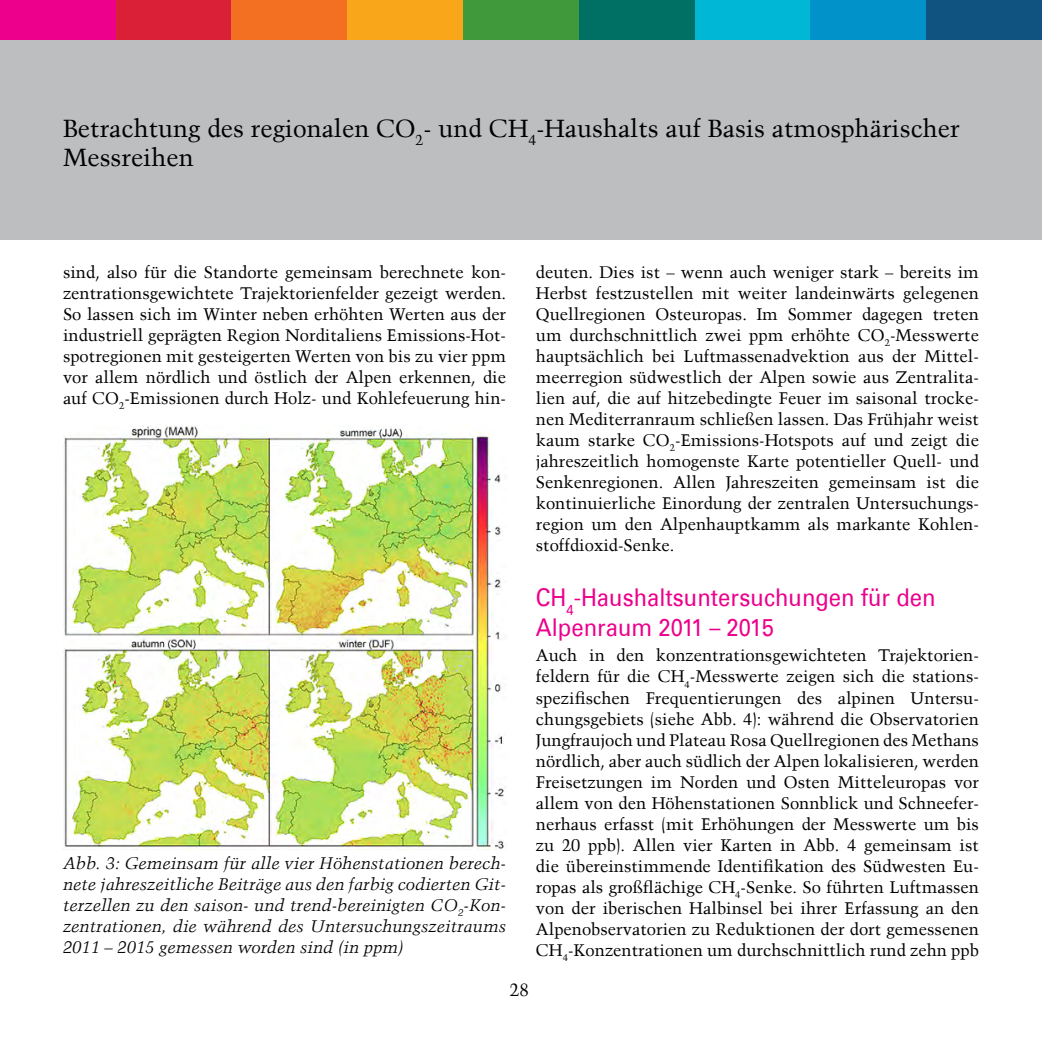
<style>
.page{position:relative;width:1042px;height:1042px;background:#fff}
.page>*{position:absolute;margin:0;border:0;box-sizing:border-box;transform-origin:0 0}
.t1{font:24.5px/29.4px "Trump Mediaeval LT";color:#000}
.t2{font:24.5px/29.4px "Univers Com 55 Roman";color:#ec008c;scale:.9 1}
.t3{font:17.5px "Trump Mediaeval LT";color:#000}
.t4{font:16.62px/21px "Trump Mediaeval LT";color:#000;text-align:justify}
.t5{font:italic 16.62px/21px "Trump Mediaeval LT";color:#000;text-align:justify}
</style>
<div class="page">
<div style="left:0;top:0;width:1042px;height:240px;background:#bcbec0"></div>
<div style="left:0;top:0;width:116px;height:40px;background:#ec008c"></div>
<div style="left:116px;top:0;width:115px;height:40px;background:#da2037"></div>
<div style="left:231px;top:0;width:116px;height:40px;background:#f36f21"></div>
<div style="left:347px;top:0;width:116px;height:40px;background:#faa61a"></div>
<div style="left:463px;top:0;width:116px;height:40px;background:#409a3c"></div>
<div style="left:579px;top:0;width:115px;height:40px;background:#007064"></div>
<div style="left:694px;top:0;width:116px;height:40px;background:#00b8d6"></div>
<div style="left:810px;top:0;width:116px;height:40px;background:#0092c8"></div>
<div style="left:926px;top:0;width:116px;height:40px;background:#105380"></div>
<img style="left:63px;top:425px;width:441px;height:424px">
<h1 class="t1" style="left:63px;top:113px;width:898px">Betrachtung des regionalen CO<sub>2</sub>- und CH<sub>4</sub>-Haushalts auf Basis atmosphärischer<br>Messreihen</h1>
<p class="t4" style="left:63px;top:261px;width:445px">sind, also für die Standorte gemeinsam berechnete kon&shy;zentrationsgewichtete Trajektorienfelder gezeigt werden.<br>So lassen sich im Winter neben erhöhten Werten aus der industriell geprägten Region Norditaliens Emissions-Hot&shy;spotregionen mit gesteigerten Werten von bis zu vier ppm vor allem nördlich und östlich der Alpen erkennen, die auf CO<sub>2</sub>-Emissionen durch Holz- und Kohlefeuerung hin-</p>
<p class="t5" style="left:63px;top:852px;width:445px">Abb. 3: Gemeinsam für alle vier Höhenstationen berech&shy;nete jahreszeitliche Beiträge aus den farbig codierten Git&shy;terzellen zu den saison- und trend-bereinigten CO<sub>2</sub>-Kon&shy;zentrationen, die während des Untersuchungszeitraums 2011 – 2015 gemessen worden sind (in ppm)</p>
<p class="t4" style="left:536px;top:261px;width:445px">deuten. Dies ist – wenn auch weniger stark – bereits im Herbst festzustellen mit weiter landeinwärts gelegenen Quellregionen Osteuropas. Im Sommer dagegen treten um durchschnittlich zwei ppm erhöhte CO<sub>2</sub>-Messwerte hauptsächlich bei Luftmassenadvektion aus der Mittel&shy;meerregion südwestlich der Alpen sowie aus Zentralita&shy;lien auf, die auf hitzebedingte Feuer im saisonal trocke&shy;nen Mediterranraum schließen lassen. Das Frühjahr weist kaum starke CO<sub>2</sub>-Emissions-Hotspots auf und zeigt die jahreszeitlich homogenste Karte potentieller Quell- und Senkenregionen. Allen Jahreszeiten gemeinsam ist die kontinuierliche Einordung der zentralen Untersuchungs&shy;region um den Alpenhauptkamm als markante Kohlen&shy;stoffdioxid-Senke.</p>
<h1 class="t2" style="left:536px;top:583px;width:445px">CH<sub>4</sub>-Haushaltsuntersuchungen für den<br>Alpenraum 2011 – 2015</h1>
<p class="t4" style="left:536px;top:645px;width:445px">Auch in den konzentrationsgewichteten Trajektorien&shy;feldern für die CH<sub>4</sub>-Messwerte zeigen sich die stations&shy;spezifischen Frequentierungen des alpinen Untersu&shy;chungsgebiets (siehe Abb. 4): während die Observatorien Jungfraujoch und Plateau Rosa Quellregionen des Methans nördlich, aber auch südlich der Alpen lokalisieren, werden Freisetzungen im Norden und Osten Mitteleuropas vor allem von den Höhenstationen Sonnblick und Schneefer&shy;nerhaus erfasst (mit Erhöhungen der Messwerte um bis zu 20 ppb). Allen vier Karten in Abb. 4 gemeinsam ist die übereinstimmende Identifikation des Südwesten Eu&shy;ropas als großflächige CH<sub>4</sub>-Senke. So führten Luftmassen von der iberischen Halbinsel bei ihrer Erfassung an den Alpenobservatorien zu Reduktionen der dort gemessenen CH<sub>4</sub>-Konzentrationen um durchschnittlich rund zehn ppb</p>
<p class="t3" style="left:510px;top:979px;width:21px">28</p>
</div>
